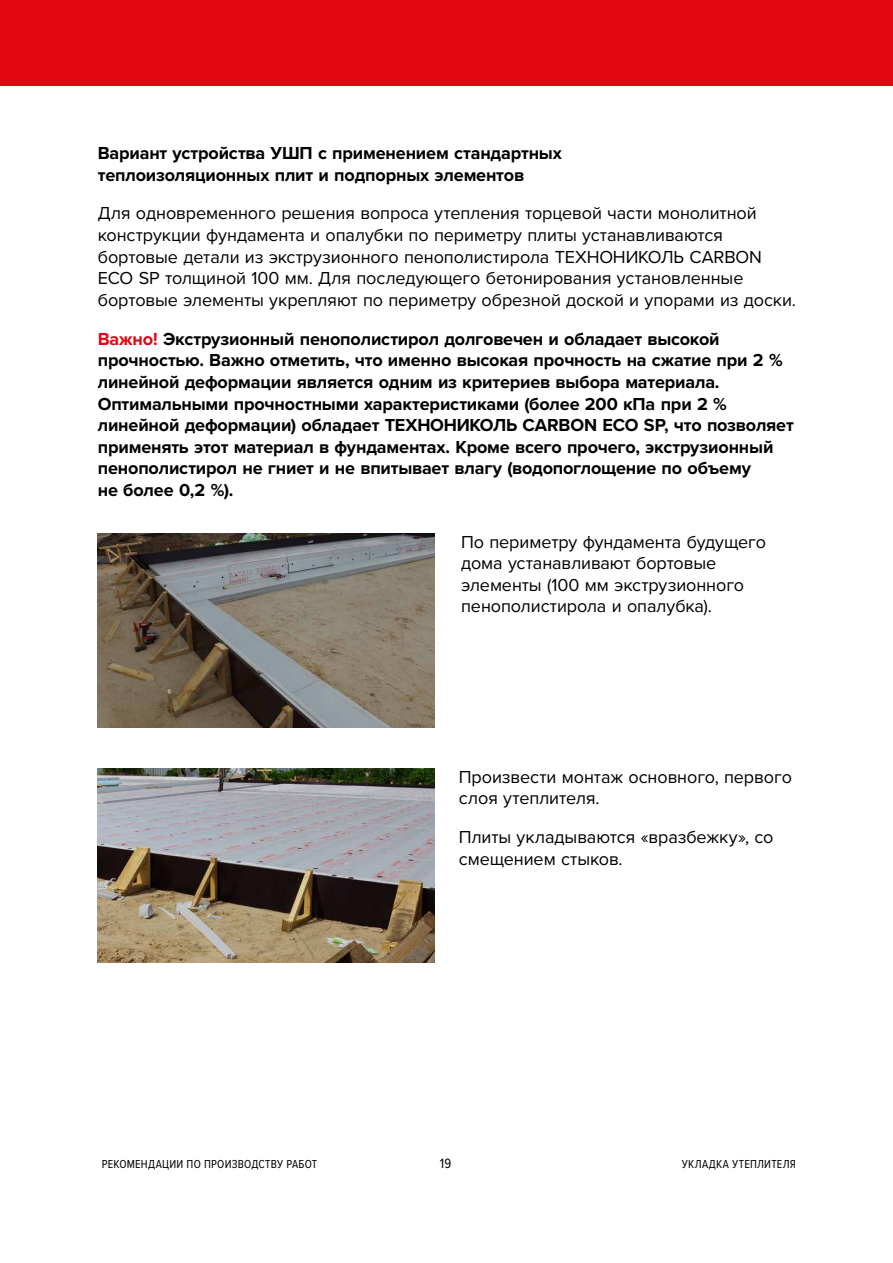
<style>
.page{position:relative;width:893px;height:1263px;background:#fff}
.page>*{position:absolute;margin:0;border:0;box-sizing:border-box;transform-origin:0 0}
.t1{font:700 18px/21.6px "Proxima Nova";letter-spacing:-.01em;color:#000}
.t2{font:18px/21.6px "Proxima Nova";letter-spacing:-.005em;color:#000}
.t3{font:13.95px "Proxima Nova Cond";color:#000}
.t4{font:12px "Proxima Nova Cond";letter-spacing:.02em;color:#000}
.s1{color:#e30613}
</style>
<div class="page">
<div style="left:0;top:0;width:893px;height:85px;background:#e30613"></div>
<img style="left:98px;top:533px;width:337px;height:194px">
<img style="left:98px;top:768px;width:337px;height:194px">
<p class="t1" style="left:98px;top:143px;width:466px">Вариант устройства УШП с применением стандартных теплоизоляционных плит и подпорных элементов</p>
<p class="t2" style="left:98px;top:203px;width:700px">Для одновременного решения вопроса утепления торцевой части монолитной конструкции фундамента и опалубки по периметру плиты устанавливаются бортовые детали из экструзионного пенополистирола ТЕХНОНИКОЛЬ CARBON ECO SP толщиной 100 мм. Для последующего бетонирования установленные бортовые элементы укрепляют по периметру обрезной доской и упорами из доски.</p>
<p class="t1" style="left:98px;top:328px;width:698px"><span class="s1">Важно!</span> Экструзионный пенополистирол долговечен и обладает высокой прочностью. Важно отметить, что именно высокая прочность на сжатие при 2 % линейной деформации является одним из критериев выбора материала.<br>Оптимальными прочностными характеристиками (более 200 кПа при 2 % линейной деформации) обладает ТЕХНОНИКОЛЬ CARBON ECO SP, что позволяет применять этот материал в фундаментах. Кроме всего прочего, экструзионный пенополистирол не гниет и не впитывает влагу (водопоглощение по объему<br>не более 0,2 %).</p>
<p class="t2" style="left:461px;top:531px;width:307px">По периметру фундамента будущего дома устанавливают бортовые элементы (100 мм экструзионного пенополистирола и опалубка).</p>
<p class="t2" style="left:459px;top:766px;width:334px">Произвести монтаж основного, первого слоя утеплителя.</p>
<p class="t2" style="left:459px;top:826px;width:316px">Плиты укладываются «вразбежку», со смещением стыков.</p>
<p class="t3" style="left:440px;top:1155px;width:13px">19</p>
<p class="t4" style="left:102px;top:1156px;width:217px">РЕКОМЕНДАЦИИ ПО ПРОИЗВОДСТВУ РАБОТ</p>
<p class="t4" style="left:682px;top:1156px;width:116px">УКЛАДКА УТЕПЛИТЕЛЯ</p>
</div>
